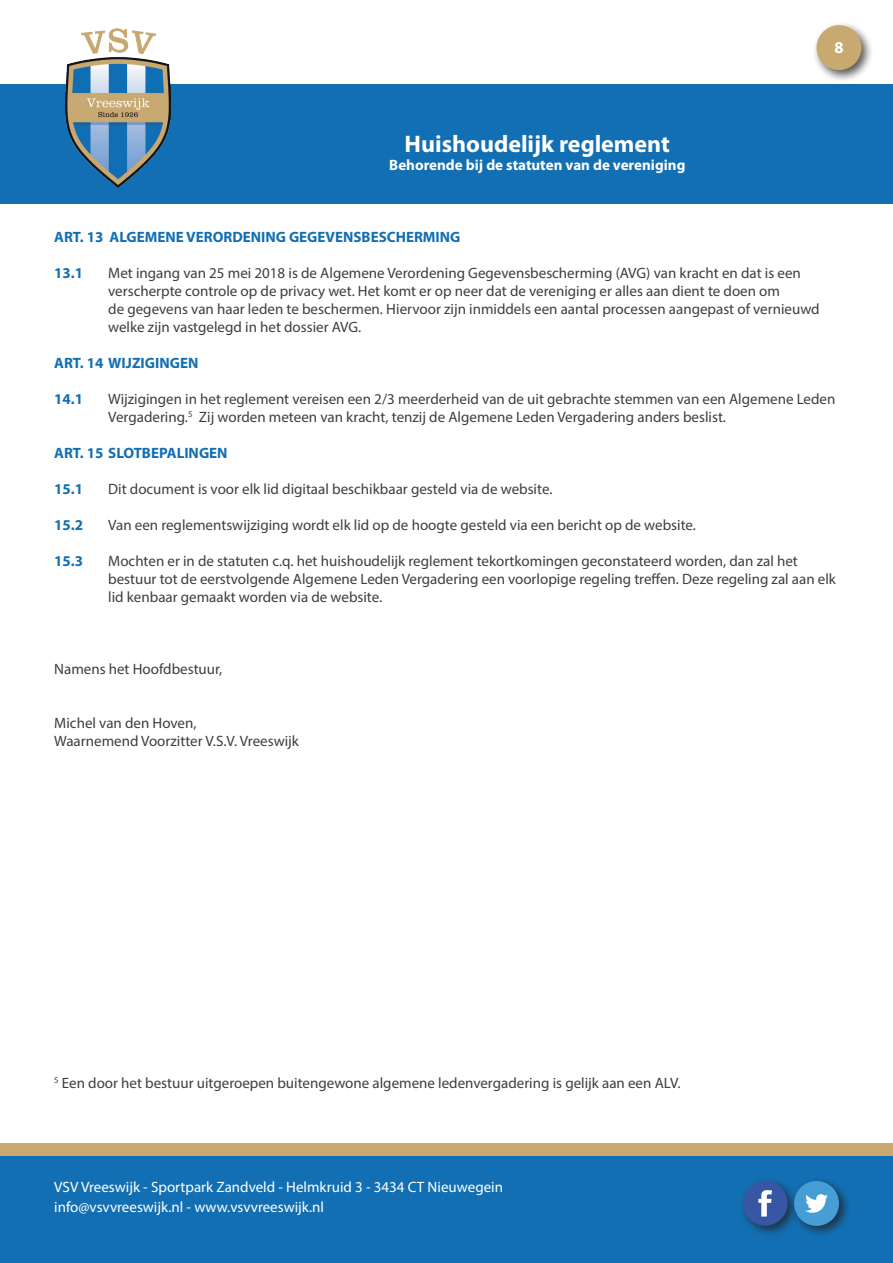
<style>
.page{position:relative;width:893px;height:1263px;background:#fff}
.page>*{position:absolute;margin:0;border:0;box-sizing:border-box;transform-origin:0 0}
.t1{font:700 24px "Myriad Pro";color:#fff}
.t2{font:700 16.5px "Myriad Pro";color:#fff}
.t3{font:15px/18px "Myriad Pro";color:#3e3e3f}
.t4{font:700 15px "Myriad Pro";color:#126fb3}
.t5{font:15px/19.5px "Myriad Pro";color:#fff}
.t6{font:700 15px "Myriad Pro";color:#fff}
</style>
<div class="page">
<div style="left:812px;top:21px;width:62px;height:62px;background:#231f20;opacity:.75"></div>
<div style="left:816px;top:25px;width:45px;height:45px;background:#c8a970;border-radius:22px"></div>
<div style="left:0;top:1144px;width:893px;height:119px;background:#c8a970"></div>
<div style="left:0;top:84px;width:893px;height:119px;background:#126fb3"></div>
<div style="left:0;top:1157px;width:893px;height:106px;background:#126fb3"></div>
<img style="left:65px;top:29px;width:105px;height:158px">
<div style="left:739px;top:1177px;width:61px;height:61px;background:#231f20;opacity:.75"></div>
<div style="left:743px;top:1181px;width:44px;height:45px;background:#3757a5;border-radius:22px"></div>
<svg style="left:758px;top:1190px;width:14px;height:26px"></svg>
<div style="left:790px;top:1177px;width:62px;height:61px;background:#231f20;opacity:.75"></div>
<div style="left:794px;top:1181px;width:45px;height:45px;background:#469ed7;border-radius:22px"></div>
<svg style="left:805px;top:1194px;width:23px;height:19px"></svg>
<h1 class="t1" style="left:405px;top:130px;width:267px">Huishoudelijk reglement</h1>
<p class="t6" style="left:389px;top:156px;width:298px">Behorende bij de statuten van de vereniging</p>
<p class="t2" style="left:834px;top:38px;width:11px">8</p>
<p class="t4" style="left:54px;top:228px;width:408px">ART. 13 ALGEMENE VERORDENING GEGEVENSBESCHERMING</p>
<p class="t4" style="left:54px;top:264px;width:30px">13.1</p>
<p class="t3" style="left:108px;top:263px;width:713px">Met ingang van 25 mei 2018 is de Algemene Verordening Gegevensbescherming (AVG) van kracht en dat is een verscherpte controle op de privacy wet. Het komt er op neer dat de vereniging er alles aan dient te doen om<br>de gegevens van haar leden te beschermen. Hiervoor zijn inmiddels een aantal processen aangepast of vernieuwd welke zijn vastgelegd in het dossier AVG.</p>
<p class="t4" style="left:54px;top:354px;width:146px">ART. 14 WIJZIGINGEN</p>
<p class="t4" style="left:54px;top:390px;width:30px">14.1</p>
<p class="t3" style="left:108px;top:389px;width:729px">Wijzigingen in het reglement vereisen een 2/3 meerderheid van de uit gebrachte stemmen van een Algemene Leden<br>Vergadering.<sup>5</sup> Zij worden meteen van kracht, tenzij de Algemene Leden Vergadering anders beslist.</p>
<p class="t4" style="left:54px;top:444px;width:175px">ART. 15 SLOTBEPALINGEN</p>
<p class="t4" style="left:54px;top:480px;width:30px">15.1</p>
<p class="t3" style="left:108px;top:479px;width:446px">Dit document is voor elk lid digitaal beschikbaar gesteld via de website.</p>
<p class="t4" style="left:54px;top:516px;width:30px">15.2</p>
<p class="t3" style="left:108px;top:515px;width:589px">Van een reglementswijziging wordt elk lid op de hoogte gesteld via een bericht op de website.</p>
<p class="t4" style="left:54px;top:552px;width:30px">15.3</p>
<p class="t3" style="left:108px;top:551px;width:729px">Mochten er in de statuten c.q. het huishoudelijk reglement tekortkomingen geconstateerd worden, dan zal het bestuur tot de eerstvolgende Algemene Leden Vergadering een voorlopige regeling treffen. Deze regeling zal aan elk lid kenbaar gemaakt worden via de website.</p>
<p class="t3" style="left:54px;top:659px;width:170px">Namens het Hoofdbestuur,</p>
<p class="t3" style="left:54px;top:713px;width:246px">Michel van den Hoven,<br>Waarnemend Voorzitter V.S.V. Vreeswijk</p>
<p class="t3" style="left:54px;top:1073px;width:628px"><sup>5</sup> Een door het bestuur uitgeroepen buitengewone algemene ledenvergadering is gelijk aan een ALV.</p>
<p class="t5" style="left:54px;top:1177px;width:450px">VSV Vreeswijk - Sportpark Zandveld - Helmkruid 3 - 3434 CT Nieuwegein info@vsvvreeswijk.nl - www.vsvvreeswijk.nl</p>
</div>
